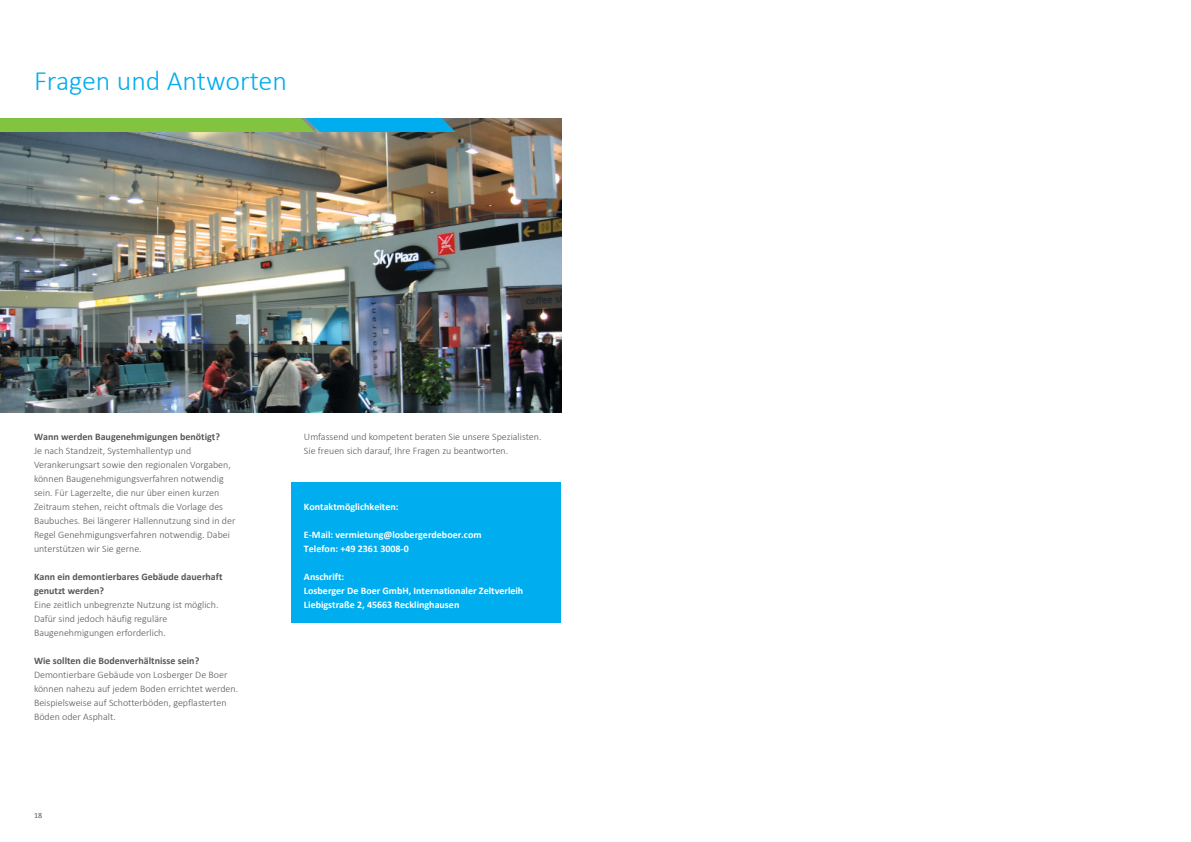
<style>
.page{position:relative;width:1191px;height:842px;background:#fff}
.page>*{position:absolute;margin:0;border:0;box-sizing:border-box;transform-origin:0 0}
.t1{font:300 28px "Calibri";color:#00aeef}
.t2{font:300 10px/14px "Calibri";color:#57585a}
.t3{font:700 10px/14px "Calibri";color:#fff}
.t4{font:700 10px/14px "Calibri";color:#57585a}
.t5{font:8px "Calibri";color:#57585a}
</style>
<div class="page">
<img style="left:0;top:118px;width:561px;height:294px">
<svg style="left:0;top:118px;width:455px;height:14px;background:#5aba75"></svg>
<div style="left:291px;top:482px;width:270px;height:140px;background:#00aeef"></div>
<h1 class="t1" style="left:34px;top:68px;width:254px">Fragen und Antworten</h1>
<p class="t4" style="left:34px;top:430px;width:187px">Wann werden Baugenehmigungen benötigt?</p>
<p class="t2" style="left:34px;top:444px;width:203px">Je nach Standzeit, Systemhallentyp und Verankerungsart sowie den regionalen Vorgaben, können Baugenehmigungsverfahren notwendig sein. Für Lagerzelte, die nur über einen kurzen Zeitraum stehen, reicht oftmals die Vorlage des Baubuches. Bei längerer Hallennutzung sind in der Regel Genehmigungsverfahren notwendig. Dabei unterstützen wir Sie gerne.</p>
<p class="t4" style="left:34px;top:570px;width:190px">Kann ein demontierbares Gebäude dauerhaft genutzt werden?</p>
<p class="t2" style="left:34px;top:598px;width:186px">Eine zeitlich unbegrenzte Nutzung ist möglich.<br>Dafür sind jedoch häufig reguläre<br>Baugenehmigungen erforderlich.</p>
<p class="t4" style="left:34px;top:654px;width:167px">Wie sollten die Bodenverhältnisse sein?</p>
<p class="t2" style="left:34px;top:668px;width:206px">Demontierbare Gebäude von Losberger De Boer können nahezu auf jedem Boden errichtet werden.<br>Beispielsweise auf Schotterböden, gepflasterten Böden oder Asphalt.</p>
<p class="t5" style="left:34px;top:812px;width:10px">18</p>
<p class="t2" style="left:304px;top:430px;width:239px">Umfassend und kompetent beraten Sie unsere Spezialisten.<br>Sie freuen sich darauf, Ihre Fragen zu beantworten.</p>
<p class="t3" style="left:304px;top:500px;width:96px">Kontaktmöglichkeiten:</p>
<p class="t3" style="left:304px;top:528px;width:179px">E-Mail: vermietung@losbergerdeboer.com<br>Telefon: +49 2361 3008-0</p>
<p class="t3" style="left:304px;top:570px;width:221px">Anschrift:<br>Losberger De Boer GmbH, Internationaler Zeltverleih<br>Liebigstraße 2, 45663 Recklinghausen</p>
</div>
